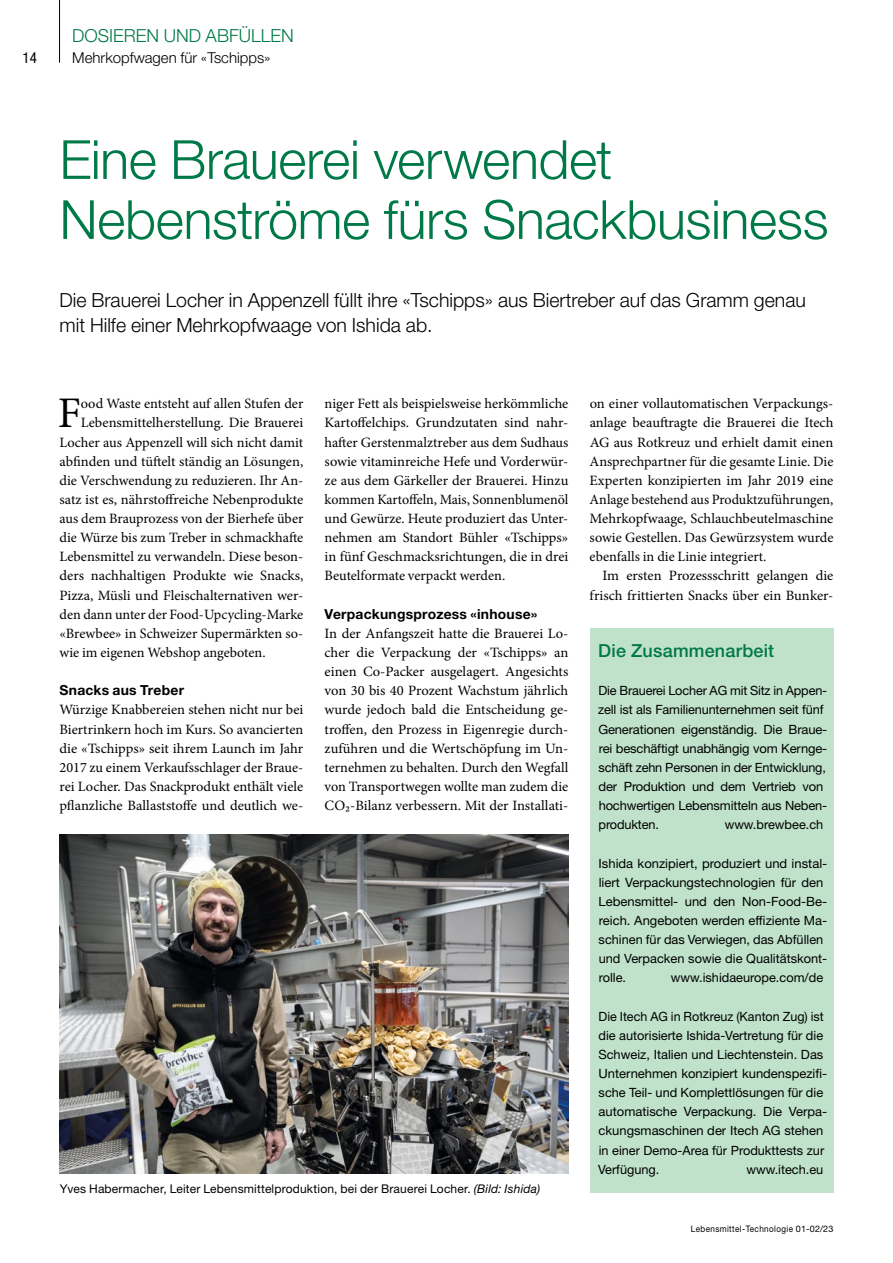
<style>
.page{position:relative;width:893px;height:1263px;background:#fff}
.page>*{position:absolute;margin:0;border:0;box-sizing:border-box;transform-origin:0 0}
.t1{font:300 54px/60px "Helvetica Neue LT Std";letter-spacing:-.01em;color:#007948}
.t2{font:43.65px "Minion Pro";color:#000}
.t3{font:300 19.5px/25.5px "Helvetica Neue LT Std";color:#000}
.t4{font:300 18px "Helvetica Neue LT Std";color:#007948}
.t5{font:500 18px "Helvetica Neue LT Std";letter-spacing:.01em;color:#007948}
.t6{font:300 15px "Helvetica Neue LT Std";color:#000}
.t7{font:condensed 15px "Helvetica Neue LT Std";color:#000}
.t8{font:14.25px/19.2px "Minion Pro";color:#000;text-align:justify}
.t9{font:700 13.8px "Helvetica Neue LT Std";letter-spacing:.015em;color:#000}
.t10{font:12.75px/19.2px "Helvetica Neue LT Std";color:#000}
.t11{font:12px "Helvetica Neue LT Std";letter-spacing:.015em;color:#000}
.t12{font:9px "Helvetica Neue LT Std";letter-spacing:.05em;color:#000;scale:.9 1}
.s1{font-style:italic}
</style>
<div class="page">
<hr style="left:59px;top:0;width:1px;height:63px;background:#000">
<div style="left:590px;top:628px;width:243px;height:565px;background:#c0e2ca"></div>
<img style="left:60px;top:835px;width:508px;height:339px">
<p class="t7" style="left:23px;top:49px;width:16px">14</p>
<p class="t4" style="left:72px;top:24px;width:223px">Dosieren und Abfüllen</p>
<p class="t6" style="left:72px;top:48px;width:200px">Mehrkopfwagen für «Tschipps»</p>
<h1 class="t1" style="left:60px;top:129px;width:771px">Eine Brauerei verwendet<br>Nebenströme fürs Snackbusiness</h1>
<h3 class="t3" style="left:60px;top:287px;width:748px">Die Brauerei Locher in Appenzell füllt ihre «Tschipps» aus Biertreber auf das Gramm genau mit Hilfe einer Mehrkopfwaage von Ishida ab.</h3>
<h2 class="t2" style="left:58px;top:384px;width:25px">F</h2>
<p class="t8" style="left:81px;top:394px;width:224px">ood Waste entsteht auf allen Stufen der</p>
<p class="t8" style="left:81px;top:413px;width:224px">Lebensmittelherstellung. Die Brauerei</p>
<p class="t8" style="left:60px;top:432px;width:245px">Locher aus Appenzell will sich nicht damit</p>
<p class="t8" style="left:60px;top:452px;width:245px">abfinden und tüftelt ständig an Lösungen,</p>
<p class="t8" style="left:60px;top:471px;width:245px">die Verschwendung zu reduzieren. Ihr An-</p>
<p class="t8" style="left:60px;top:490px;width:245px">satz ist es, nährstoffreiche Nebenprodukte</p>
<p class="t8" style="left:60px;top:509px;width:245px">aus dem Brauprozess von der Bierhefe über</p>
<p class="t8" style="left:60px;top:528px;width:245px">die Würze bis zum Treber in schmackhafte</p>
<p class="t8" style="left:60px;top:547px;width:245px">Lebensmittel zu verwandeln. Diese beson-</p>
<p class="t8" style="left:60px;top:566px;width:245px">ders nachhaltigen Produkte wie Snacks,</p>
<p class="t8" style="left:60px;top:585px;width:245px">Pizza, Müsli und Fleischalternativen wer-</p>
<p class="t8" style="left:60px;top:605px;width:245px">den dann unter der Food-Upcycling-Marke</p>
<p class="t8" style="left:60px;top:624px;width:245px">«Brewbee» in Schweizer Supermärkten so-</p>
<p class="t8" style="left:60px;top:643px;width:208px">wie im eigenen Webshop angeboten.</p>
<p class="t9" style="left:60px;top:682px;width:126px">Snacks aus Treber</p>
<p class="t8" style="left:60px;top:700px;width:245px">Würzige Knabbereien stehen nicht nur bei Biertrinkern hoch im Kurs. So avancierten die «Tschipps» seit ihrem Launch im Jahr 2017 zu einem Verkaufsschlager der Braue&shy;rei Locher. Das Snackprodukt enthält viele pflanzliche Ballaststoffe und deutlich we-</p>
<p class="t8" style="left:325px;top:394px;width:245px">niger Fett als beispielsweise herkömmliche Kartoffelchips. Grundzutaten sind nahr&shy;hafter Gerstenmalztreber aus dem Sudhaus sowie vitaminreiche Hefe und Vorderwür&shy;ze aus dem Gärkeller der Brauerei. Hinzu kommen Kartoffeln, Mais, Sonnenblumenöl und Gewürze. Heute produziert das Unter&shy;nehmen am Standort Bühler «Tschipps» in fünf Geschmacksrichtungen, die in drei Beutelformate verpackt werden.</p>
<p class="t9" style="left:325px;top:605px;width:214px">Verpackungsprozess «inhouse»</p>
<p class="t8" style="left:325px;top:624px;width:245px">In der Anfangszeit hatte die Brauerei Lo&shy;cher die Verpackung der «Tschipps» an einen Co-Packer ausgelagert. Angesichts von 30 bis 40 Prozent Wachstum jährlich wurde jedoch bald die Entscheidung ge&shy;troffen, den Prozess in Eigenregie durch&shy;zuführen und die Wertschöpfung im Un&shy;ternehmen zu behalten. Durch den Wegfall von Transportwegen wollte man zudem die CO₂-Bilanz verbessern. Mit der Installati-</p>
<p class="t11" style="left:60px;top:1181px;width:482px">Yves Habermacher, Leiter Lebensmittelproduktion, bei der Brauerei Locher. <span class="s1">(Bild: Ishida)</span></p>
<p class="t8" style="left:590px;top:394px;width:245px">on einer vollautomatischen Verpackungs&shy;anlage beauftragte die Brauerei die Itech AG aus Rotkreuz und erhielt damit einen Ansprechpartner für die gesamte Linie. Die Experten konzipierten im Jahr 2019 eine Anlage bestehend aus Produktzuführungen, Mehrkopfwaage, Schlauchbeutelmaschine sowie Gestellen. Das Gewürzsystem wurde ebenfalls in die Linie integriert.</p>
<p class="t8" style="left:590px;top:566px;width:245px;text-align:right">Im ersten Prozessschritt gelangen die frisch frittierten Snacks über ein Bunker-</p>
<p class="t5" style="left:598px;top:640px;width:177px">Die Zusammenarbeit</p>
<p class="t10" style="left:598px;top:681px;width:231px">Die Brauerei Locher AG mit Sitz in Appen&shy;zell ist als Familienunternehmen seit fünf Generationen eigenständig. Die Braue&shy;rei beschäftigt unabhängig vom Kernge&shy;schäft zehn Personen in der Entwicklung, der Produktion und dem Vertrieb von hochwertigen Lebensmitteln aus Neben&shy;produkten.</p>
<p class="t10" style="left:725px;top:815px;width:100px">www.brewbee.ch</p>
<p class="t10" style="left:598px;top:853px;width:230px">Ishida konzipiert, produziert und instal&shy;liert Verpackungstechnologien für den Lebensmittel- und den Non-Food-Be&shy;reich. Angeboten werden effiziente Ma&shy;schinen für das Verwiegen, das Abfüllen und Verpacken sowie die Qualitätskont&shy;rolle.</p>
<p class="t10" style="left:671px;top:968px;width:154px">www.ishidaeurope.com/de</p>
<p class="t10" style="left:598px;top:1006px;width:231px">Die Itech AG in Rotkreuz (Kanton Zug) ist die autorisierte Ishida-Vertretung für die Schweiz, Italien und Liechtenstein. Das Unternehmen konzipiert kundenspezifi&shy;sche Teil- und Komplettlösungen für die automatische Verpackung. Die Verpa&shy;ckungsmaschinen der Itech AG stehen in einer Demo-Area für Produkttests zur Verfügung.</p>
<p class="t10" style="left:746px;top:1159px;width:78px">www.itech.eu</p>
<p class="t12" style="left:691px;top:1223px;width:160px">Lebensmittel-Technologie 01-02/23</p>
</div>
